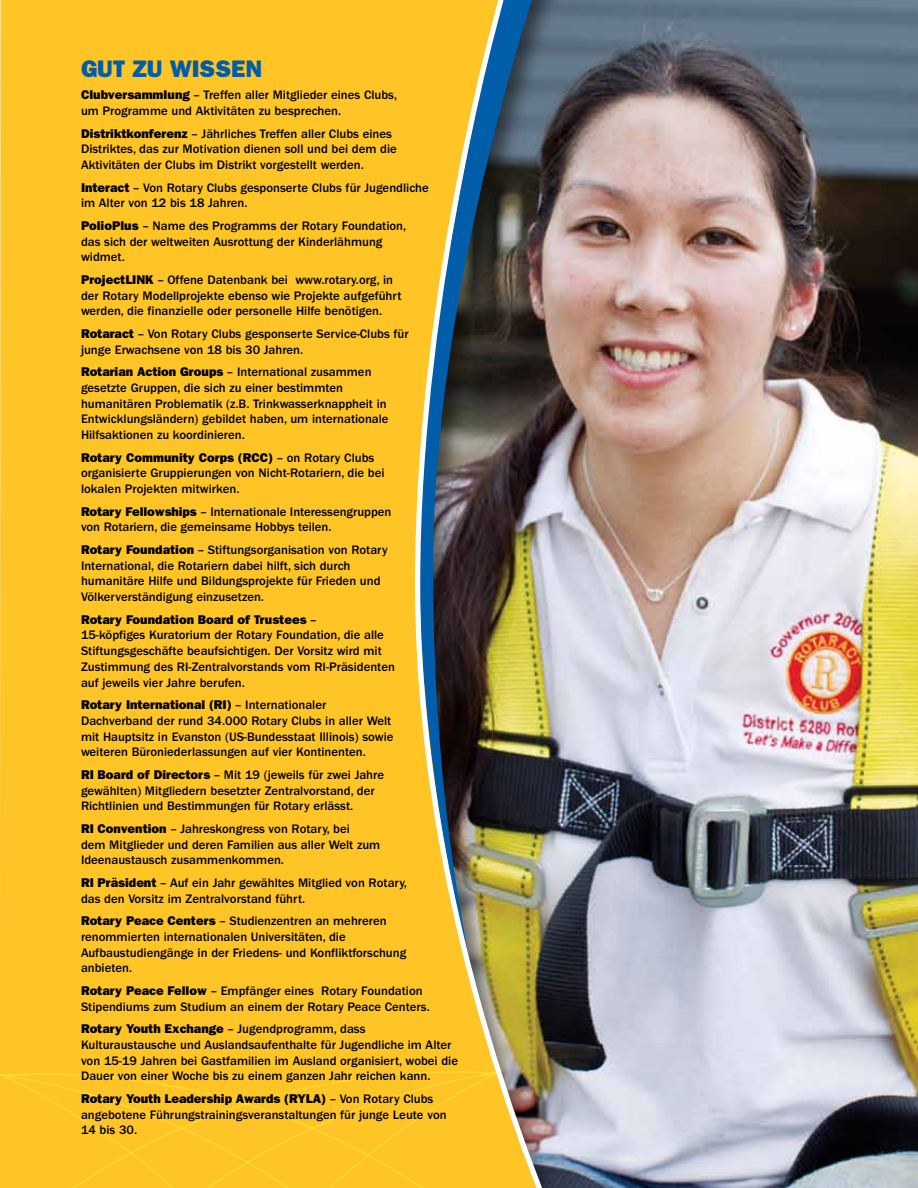
<style>
.page{position:relative;width:918px;height:1188px;background:#fff}
.page>*{position:absolute;margin:0;border:0;box-sizing:border-box;transform-origin:0 0}
.t1{font:24px "ITC Franklin Gothic Std Hvy";color:#005daa}
.t2{font:500 12.75px/15.8px "ITC Franklin Gothic Std";color:#000}
.t3{font:12.75px "ITC Franklin Gothic Std Hvy";color:#000}
.s1{font-family:"ITC Franklin Gothic Std Hvy";font-weight:400}
.s2{font-family:"ITC Franklin Gothic Std";font-weight:500}
</style>
<div class="page">
<img style="left:607px;top:0;width:311px;height:1188px">
<div style="left:356px;top:0;width:251px;height:1188px;background:#000;opacity:.5"></div>
<div style="left:0;top:0;width:412px;height:1059px;background:#ffc425"></div>
<div style="left:358px;top:1073px;width:54px;height:115px;background:#ffc425"></div>
<div style="left:0;top:1054px;width:358px;height:134px;background:#ffc425"></div>
<img style="left:412px;top:0;width:179px;height:1188px">
<h1 class="t1" style="left:81px;top:55px;width:183px">GUT ZU WISSEN</h1>
<p class="t2" style="left:81px;top:87px;width:318px"><span class="s1">Clubversammlung</span> – Treffen aller Mitglieder eines Clubs, um Programme und Aktivitäten zu besprechen.</p>
<p class="t2" style="left:81px;top:126px;width:317px"><span class="s1">Distriktkonferenz</span> – Jährliches Treffen aller Clubs eines<br>Distriktes, das zur Motivation dienen soll und bei dem die<br>Aktivitäten der Clubs im Distrikt vorgestellt werden.</p>
<p class="t2" style="left:81px;top:180px;width:349px"><span class="s1">Interact</span> – Von Rotary Clubs gesponserte Clubs für Jugendliche im Alter von 12 bis 18 Jahren.</p>
<p class="t2" style="left:81px;top:218px;width:327px"><span class="s1">PolioPlus</span> – Name des Programms der Rotary Foundation, das sich der weltweiten Ausrottung der Kinderlähmung widmet.</p>
<p class="t2" style="left:81px;top:272px;width:322px"><span class="s1">ProjectLINK</span> – Offene Datenbank bei www.rotary.org, in der Rotary Modellprojekte ebenso wie Projekte aufgeführt werden, die finanzielle oder personelle Hilfe benötigen.</p>
<p class="t2" style="left:81px;top:326px;width:329px"><span class="s1">Rotaract</span> – Von Rotary Clubs gesponserte Service-Clubs für junge Erwachsene von 18 bis 30 Jahren.</p>
<p class="t2" style="left:81px;top:364px;width:309px"><span class="s1">Rotarian Action Groups</span> – International zusammen gesetzte Gruppen, die sich zu einer bestimmten humanitären Problematik (z.B. Trinkwasserknappheit in Entwicklungsländern) gebildet haben, um internationale Hilfsaktionen zu koordinieren.</p>
<p class="t3" style="left:81px;top:450px;width:295px">Rotary Community Corps (RCC) <span class="s2">– on Rotary Clubs</span></p>
<p class="t2" style="left:81px;top:465px;width:305px">organisierte Gruppierungen von Nicht-Rotariern, die bei lokalen Projekten mitwirken.</p>
<p class="t2" style="left:81px;top:504px;width:312px"><span class="s1">Rotary Fellowships</span> – Internationale Interessengruppen von Rotariern, die gemeinsame Hobbys teilen.</p>
<p class="t2" style="left:81px;top:542px;width:308px"><span class="s1">Rotary Foundation</span> – Stiftungsorganisation von Rotary International, die Rotariern dabei hilft, sich durch humanitäre Hilfe und Bildungsprojekte für Frieden und Völkerverständigung einzusetzen.</p>
<p class="t3" style="left:81px;top:612px;width:237px">Rotary Foundation Board of Trustees <span class="s2">–</span></p>
<p class="t2" style="left:81px;top:627px;width:315px">15-köpfiges Kuratorium der Rotary Foundation, die alle Stiftungsgeschäfte beaufsichtigen. Der Vorsitz wird mit Zustimmung des RI-Zentralvorstands vom RI-Präsidenten auf jeweils vier Jahre berufen.</p>
<p class="t3" style="left:81px;top:697px;width:247px">Rotary International (RI) <span class="s2">– Internationaler</span></p>
<p class="t2" style="left:81px;top:713px;width:314px">Dachverband der rund 34.000 Rotary Clubs in aller Welt mit Hauptsitz in Evanston (US-Bundesstaat Illinois) sowie weiteren Büroniederlassungen auf vier Kontinenten.</p>
<p class="t2" style="left:81px;top:767px;width:305px"><span class="s1">RI Board of Directors</span> – Mit 19 (jeweils für zwei Jahre gewählten) Mitgliedern besetzter Zentralvorstand, der<br>Richtlinien und Bestimmungen für Rotary erlässt.</p>
<p class="t2" style="left:81px;top:821px;width:301px"><span class="s1">RI Convention</span> – Jahreskongress von Rotary, bei<br>dem Mitglieder und deren Familien aus aller Welt zum<br>Ideenaustausch zusammenkommen.</p>
<p class="t2" style="left:81px;top:875px;width:328px"><span class="s1">RI Präsident</span> – Auf ein Jahr gewähltes Mitglied von Rotary, das den Vorsitz im Zentralvorstand führt.</p>
<p class="t2" style="left:81px;top:913px;width:327px"><span class="s1">Rotary Peace Centers</span> – Studienzentren an mehreren renommierten internationalen Universitäten, die Aufbaustudiengänge in der Friedens- und Konfliktforschung anbieten.</p>
<p class="t2" style="left:81px;top:983px;width:350px"><span class="s1">Rotary Peace Fellow</span> – Empfänger eines Rotary Foundation<br>Stipendiums zum Studium an einem der Rotary Peace Centers.</p>
<p class="t2" style="left:81px;top:1021px;width:379px"><span class="s1">Rotary Youth Exchange</span> – Jugendprogramm, dass Kulturaustausche und Auslandsaufenthalte für Jugendliche im Alter von 15-19 Jahren bei Gastfamilien im Ausland organisiert, wobei die Dauer von einer Woche bis zu einem ganzen Jahr reichen kann.</p>
<p class="t3" style="left:81px;top:1091px;width:354px">Rotary Youth Leadership Awards (RYLA) <span class="s2">– Von Rotary Clubs</span></p>
<p class="t2" style="left:81px;top:1107px;width:367px">angebotene Führungstrainingsveranstaltungen für junge Leute von<br>14 bis 30.</p>
</div>
